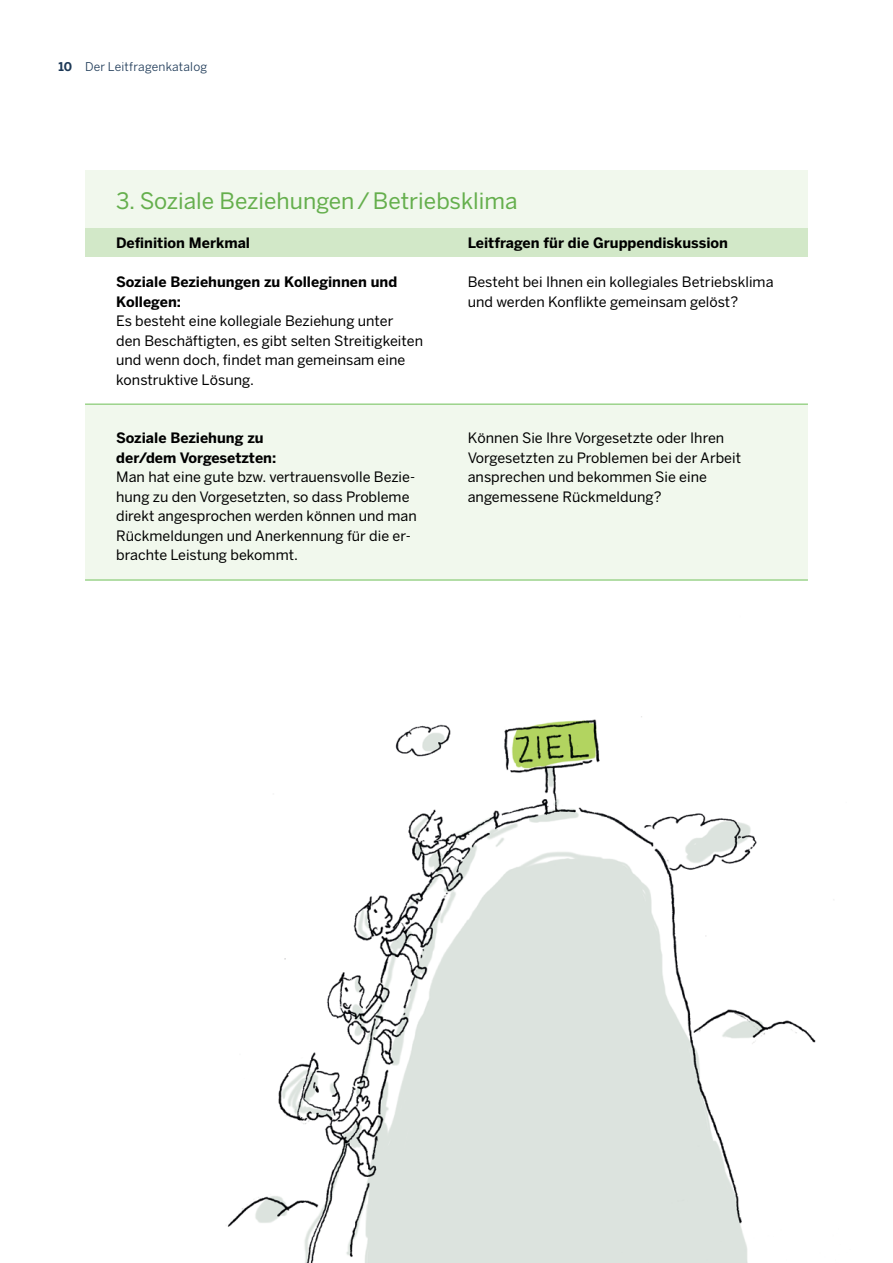
<style>
.page{position:relative;width:893px;height:1263px;background:#fff}
.page>*{position:absolute;margin:0;border:0;box-sizing:border-box;transform-origin:0 0}
.t1{font:22.5px "Benton Sans";color:#65af4d}
.t2{font:14.25px/19.5px "Benton Sans";color:#000}
.t3{font:700 14.25px "Benton Sans";color:#000}
.t4{font:12px "Benton Sans";letter-spacing:.015em;color:#1c3856}
.s1{font-weight:700}
</style>
<div class="page">
<div style="left:85px;top:170px;width:723px;height:410px;background:#f1f8ed"></div>
<div style="left:85px;top:229px;width:723px;height:29px;background:#d2e8c8"></div>
<div style="left:85px;top:258px;width:723px;height:146px;background:#fff"></div>
<hr style="left:85px;top:404px;width:723px;height:1px;background:#6fc058">
<hr style="left:85px;top:580px;width:723px;height:1px;background:#6fc058">
<img style="left:227px;top:716px;width:607px;height:547px">
<p class="t4" style="left:59px;top:60px;width:150px"><span class="s1">10</span> Der Leitfragenkatalog</p>
<h3 class="t1" style="left:116px;top:188px;width:403px">3. Soziale Beziehungen / Betriebsklima</h3>
<p class="t3" style="left:116px;top:234px;width:135px">Definition Merkmal</p>
<p class="t3" style="left:468px;top:234px;width:262px">Leitfragen für die Gruppendiskussion</p>
<p class="t2" style="left:116px;top:272px;width:308px"><span class="s1">Soziale Beziehungen zu Kolleginnen und Kollegen:<br></span>Es besteht eine kollegiale Beziehung unter<br>den Beschäftigten, es gibt selten Streitigkeiten und wenn doch, findet man gemeinsam eine konstruktive Lösung.</p>
<p class="t2" style="left:468px;top:272px;width:307px">Besteht bei Ihnen ein kollegiales Betriebsklima und werden Konflikte gemeinsam gelöst?</p>
<p class="t2" style="left:116px;top:428px;width:302px"><span class="s1">Soziale Beziehung zu<br>der/dem Vorgesetzten:<br></span>Man hat eine gute bzw. vertrauensvolle Bezie&shy;hung zu den Vorgesetzten, so dass Probleme direkt angesprochen werden können und man Rückmeldungen und Anerkennung für die er&shy;brachte Leistung bekommt.</p>
<p class="t2" style="left:468px;top:428px;width:275px">Können Sie Ihre Vorgesetzte oder Ihren Vorgesetzten zu Problemen bei der Arbeit ansprechen und bekommen Sie eine angemessene Rückmeldung?</p>
</div>
